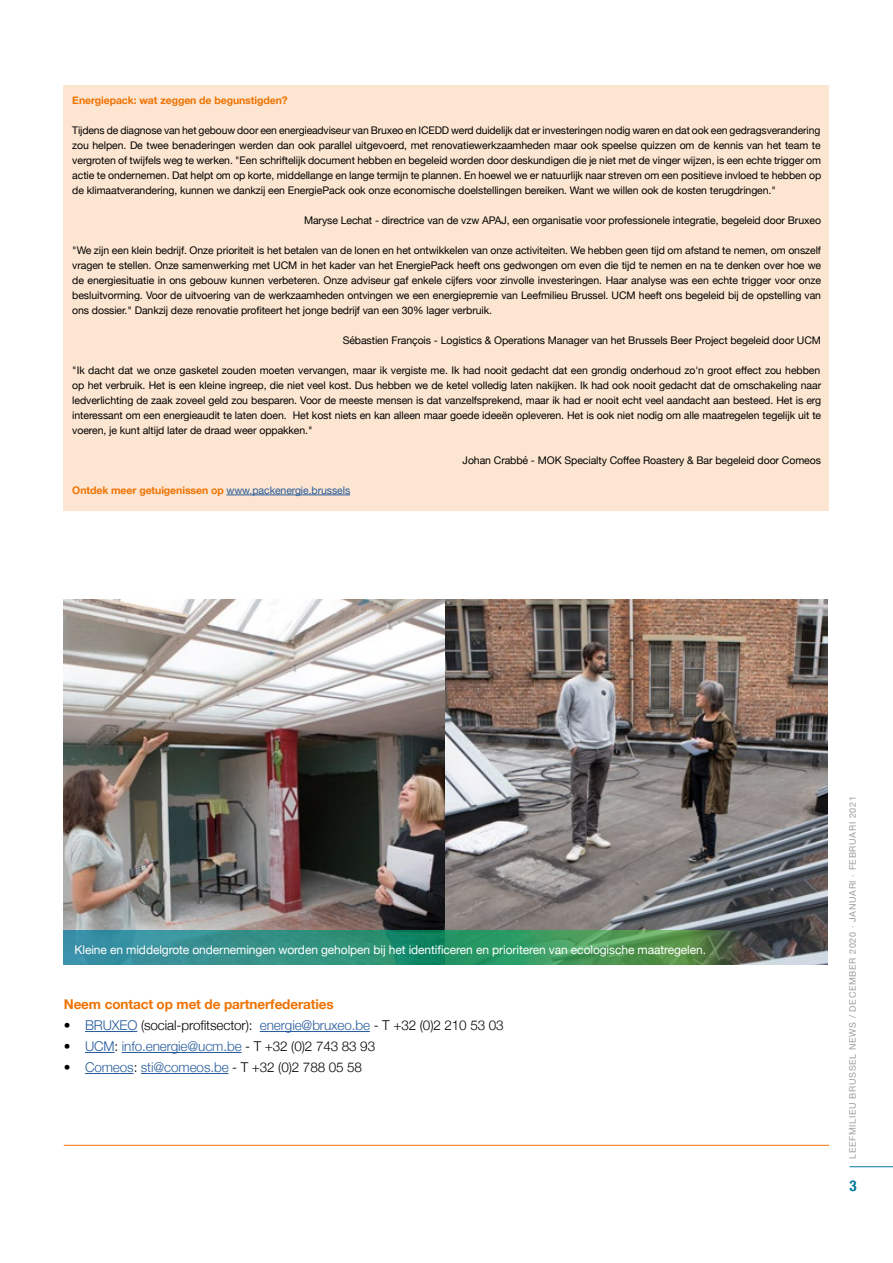
<style>
.page{position:relative;width:893px;height:1263px;background:#fff}
.page>*{position:absolute;margin:0;border:0;box-sizing:border-box;transform-origin:0 0}
.t1{font:700 condensed 15px "Helvetica Neue";color:#00799e}
.t2{font:300 13.5px "Helvetica Neue";letter-spacing:-.01em;color:#275b9b}
.t3{font:300 13.5px "Helvetica Neue";letter-spacing:-.01em;color:#000}
.t4{font:700 13.5px "Helvetica Neue";letter-spacing:-.01em;color:#ee7203}
.t5{font:12px "Helvetica Neue";letter-spacing:-.01em;color:#fff}
.t6{font:10.5px/15px "Helvetica Neue";letter-spacing:-.01em;color:#000;text-align:justify}
.t7{font:700 10.5px "Helvetica Neue";letter-spacing:-.01em;color:#ee7203}
.t8{font:9px "Helvetica Neue";letter-spacing:.07em;color:#9d9d9c}
.s1{font-weight:400;color:#275b9b}
.s2{color:#275b9b}
.s3{color:#000}
</style>
<div class="page">
<hr style="left:850px;top:1166px;width:43px;height:1px;background:#00799e">
<hr style="left:85px;top:1031px;width:52px;height:1px;background:#275b9b">
<hr style="left:260px;top:1031px;width:110px;height:1px;background:#275b9b">
<hr style="left:85px;top:1052px;width:30px;height:1px;background:#275b9b">
<hr style="left:122px;top:1052px;width:120px;height:1px;background:#275b9b">
<hr style="left:85px;top:1073px;width:49px;height:1px;background:#275b9b">
<hr style="left:141px;top:1073px;width:88px;height:1px;background:#275b9b">
<div style="left:64px;top:85px;width:765px;height:425px;background:#fde6d1"></div>
<hr style="left:226px;top:495px;width:124px;height:1px;background:#275b9b">
<img style="left:64px;top:600px;width:764px;height:331px">
<svg style="left:64px;top:931px;width:764px;height:34px;background:#3d8b71"></svg>
<hr style="left:64px;top:1145px;width:765px;height:1px;background:#ee7203">
<p class="t7" style="left:72px;top:92px;width:217px">Energiepack: wat zeggen de begunstigden?</p>
<p class="t6" style="left:72px;top:123px;width:750px">Tijdens de diagnose van het gebouw door een energieadviseur van Bruxeo en ICEDD werd duidelijk dat er investeringen nodig waren en dat ook een gedragsverandering zou helpen. De twee benaderingen werden dan ook parallel uitgevoerd, met renovatiewerkzaamheden maar ook speelse quizzen om de kennis van het team te vergroten of twijfels weg te werken. "Een schriftelijk document hebben en begeleid worden door deskundigen die je niet met de vinger wijzen, is een echte trigger om actie te ondernemen. Dat helpt om op korte, middellange en lange termijn te plannen. En hoewel we er natuurlijk naar streven om een positieve invloed te hebben op de klimaatverandering, kunnen we dankzij een EnergiePack ook onze economische doelstellingen bereiken. Want we willen ook de kosten terugdringen."</p>
<p class="t6" style="left:304px;top:213px;width:519px">Maryse Lechat - directrice van de vzw APAJ, een organisatie voor professionele integratie, begeleid door Bruxeo</p>
<p class="t6" style="left:72px;top:243px;width:750px">"We zijn een klein bedrijf. Onze prioriteit is het betalen van de lonen en het ontwikkelen van onze activiteiten. We hebben geen tijd om afstand te nemen, om onszelf vragen te stellen. Onze samenwerking met UCM in het kader van het EnergiePack heeft ons gedwongen om even die tijd te nemen en na te denken over hoe we de energiesituatie in ons gebouw kunnen verbeteren. Onze adviseur gaf enkele cijfers voor zinvolle investeringen. Haar analyse was een echte trigger voor onze besluitvorming. Voor de uitvoering van de werkzaamheden ontvingen we een energiepremie van Leefmilieu Brussel. UCM heeft ons begeleid bij de opstelling van ons dossier." Dankzij deze renovatie profiteert het jonge bedrijf van een 30% lager verbruik.</p>
<p class="t6" style="left:343px;top:333px;width:480px">Sébastien François - Logistics &amp; Operations Manager van het Brussels Beer Project begeleid door UCM</p>
<p class="t6" style="left:72px;top:363px;width:750px">"Ik dacht dat we onze gasketel zouden moeten vervangen, maar ik vergiste me. Ik had nooit gedacht dat een grondig onderhoud zo'n groot effect zou hebben op het verbruik. Het is een kleine ingreep, die niet veel kost. Dus hebben we de ketel volledig laten nakijken. Ik had ook nooit gedacht dat de omschakeling naar ledverlichting de zaak zoveel geld zou besparen. Voor de meeste mensen is dat vanzelfsprekend, maar ik had er nooit echt veel aandacht aan besteed. Het is erg interessant om een energieaudit te laten doen. Het kost niets en kan alleen maar goede ideeën opleveren. Het is ook niet nodig om alle maatregelen tegelijk uit te voeren, je kunt altijd later de draad weer oppakken."</p>
<p class="t6" style="left:463px;top:453px;width:360px">Johan Crabbé - MOK Specialty Coffee Roastery &amp; Bar begeleid door Comeos</p>
<p class="t7" style="left:72px;top:482px;width:280px">Ontdek meer getuigenissen op <span class="s1">www.packenergie.brussels</span></p>
<p class="t5" style="left:75px;top:941px;width:633px">Kleine en middelgrote ondernemingen worden geholpen bij het identificeren en prioriteren van ecologische maatregelen.</p>
<p class="t4" style="left:64px;top:994px;width:271px">Neem contact op met de partnerfederaties</p>
<p class="t3" style="left:64px;top:1014px;width:441px">• <span class="s2">BRUXEO</span> (social-profitsector): <span class="s2">energie@bruxeo.be</span> - T +32 (0)2 210 53 03</p>
<p class="t2" style="left:64px;top:1035px;width:313px"><span class="s3">•</span> UCM<span class="s3">:</span> info.energie@ucm.be <span class="s3">- T +32 (0)2 743 83 93</span></p>
<p class="t2" style="left:64px;top:1056px;width:300px"><span class="s3">•</span> Comeos<span class="s3">:</span> sti@comeos.be <span class="s3">- T +32 (0)2 788 05 58</span></p>
<p class="t8" style="left:846px;top:1159px;width:364px;rotate:-90deg">LEEFMILIEU BRUSSEL NEWS / DECEMBER 2020 · JANUARI · FEBRUARI 2021</p>
<h1 class="t1" style="left:850px;top:1173px;width:9px">3</h1>
</div>
